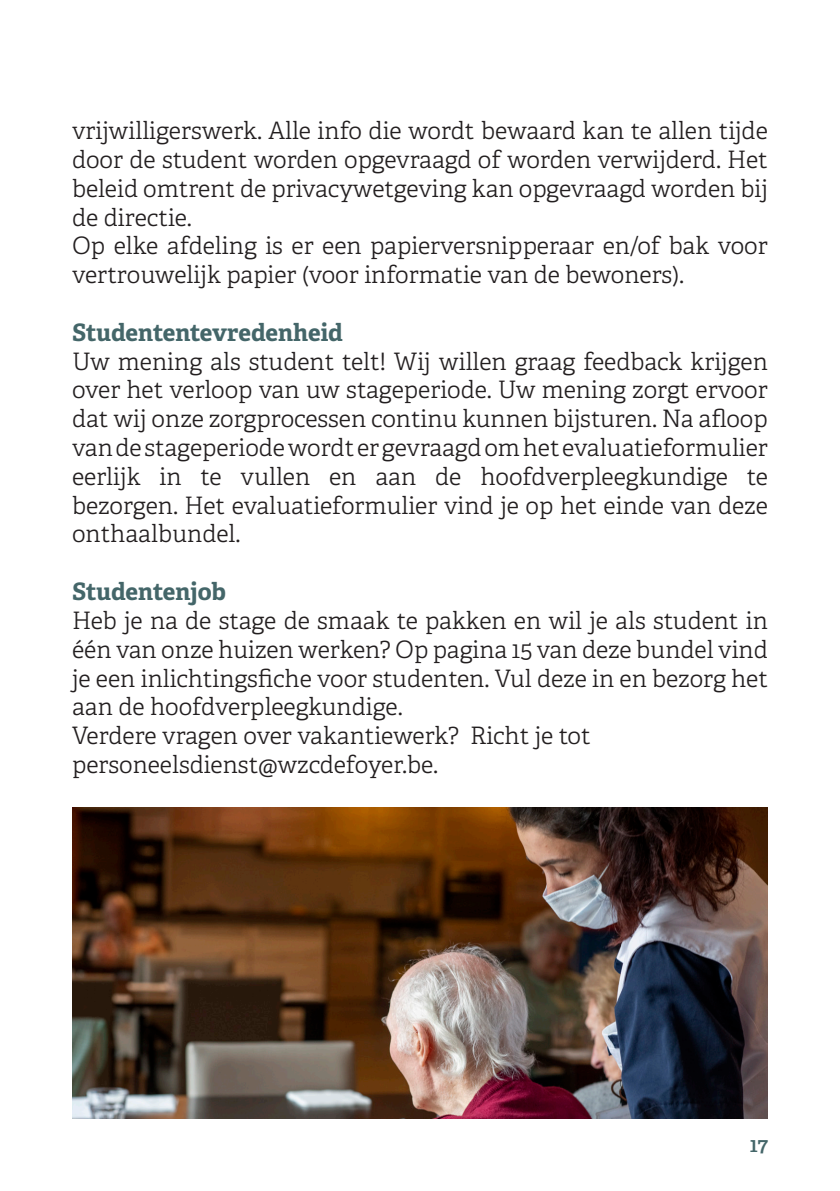
<style>
.page{position:relative;width:840px;height:1191px;background:#fff}
.page>*{position:absolute;margin:0;border:0;box-sizing:border-box;transform-origin:0 0}
.body{font:300 24px/28.8px "Adelle";color:#231f20;text-align:justify}
.Tussentitel{font:700 24px "Adelle";letter-spacing:-.005em;color:#446669}
.t1{font:600 20.8px "Adelle";color:#446669}
</style>
<div class="page">
<img style="left:72px;top:807px;width:695px;height:312px">
<p class="body" style="left:72px;top:117px;width:697px">vrijwilligerswerk. Alle info die wordt bewaard kan te allen tijde door de student worden opgevraagd of worden verwijderd. Het beleid omtrent de privacywetgeving kan opgevraagd worden bij de directie.</p>
<p class="body" style="left:72px;top:232px;width:697px">Op elke afdeling is er een papierversnipperaar en/of bak voor vertrouwelijk papier (voor informatie van de bewoners).</p>
<p class="Tussentitel" style="left:72px;top:317px;width:272px">Studententevredenheid</p>
<p class="body" style="left:72px;top:347px;width:697px">Uw mening als student telt! Wij willen graag feedback krijgen over het verloop van uw stageperiode. Uw mening zorgt ervoor dat wij onze zorgprocessen continu kunnen bijsturen. Na afloop van de stageperiode wordt er gevraagd om het evaluatieformulier eerlijk in te vullen en aan de hoofdverpleegkundige te bezorgen. Het evaluatieformulier vind je op het einde van deze onthaalbundel.</p>
<p class="Tussentitel" style="left:72px;top:576px;width:155px">Studentenjob</p>
<p class="body" style="left:72px;top:606px;width:697px">Heb je na de stage de smaak te pakken en wil je als student in één van onze huizen werken? Op pagina 15 van deze bundel vind je een inlichtingsfiche voor studenten. Vul deze in en bezorg het aan de hoofdverpleegkundige.</p>
<p class="body" style="left:72px;top:721px;width:520px">Verdere vragen over vakantiewerk? Richt je tot</p>
<p class="body" style="left:72px;top:750px;width:367px">personeelsdienst@wzcdefoyer.be.</p>
<p class="t1" style="left:749px;top:1131px;width:19px">17</p>
</div>
